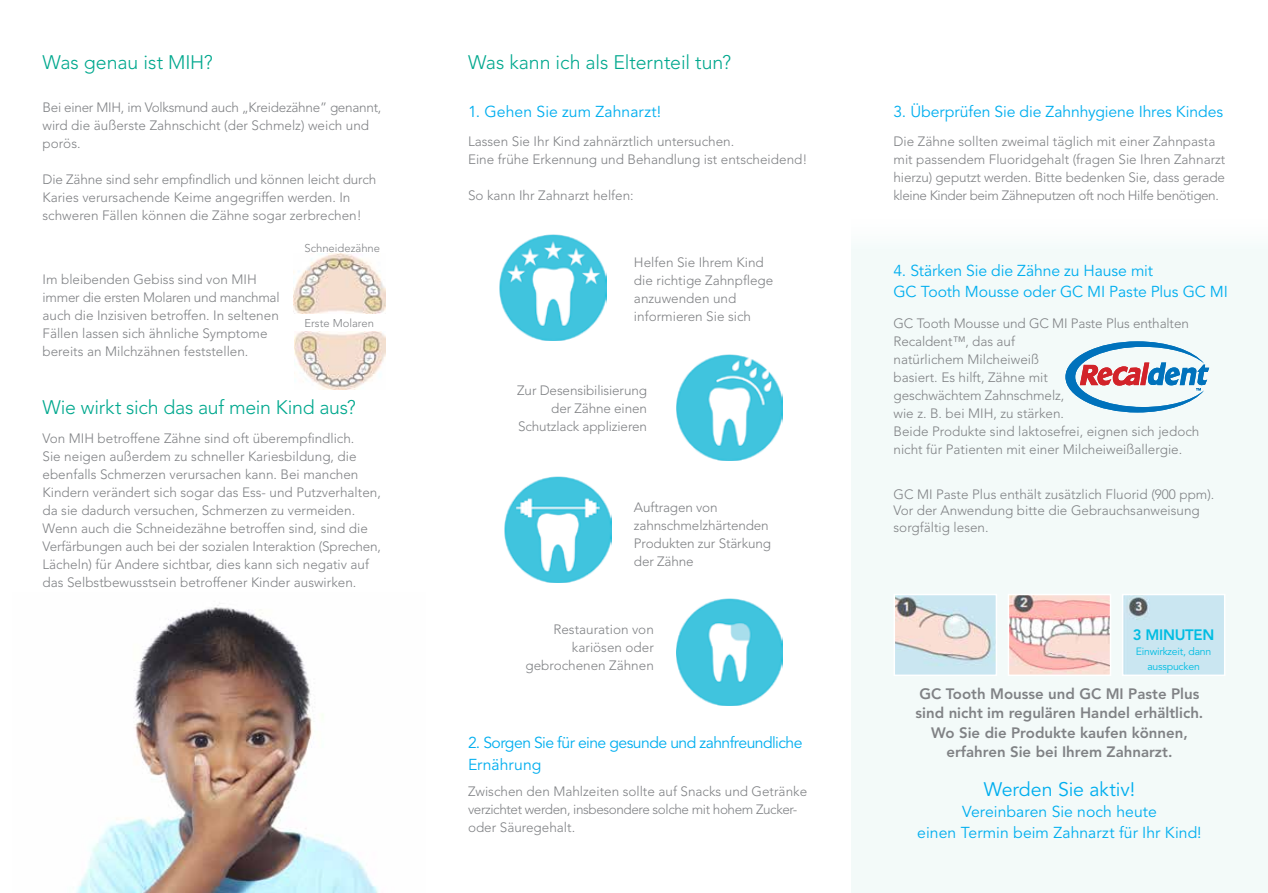
<style>
.page{position:relative;width:1268px;height:893px;background:#fff}
.page>*{position:absolute;margin:0;border:0;box-sizing:border-box;transform-origin:0 0}
.t1{font:300 19.5px "Avenir";letter-spacing:-.005em;color:#00a88e}
.t2{font:19.5px "Avenir";letter-spacing:-.005em;color:#00aeef}
.t3{font:15.75px/21px "Avenir";letter-spacing:-.005em;color:#00aeef}
.t4{font:15.75px/22.5px "Avenir";letter-spacing:-.035em;color:#00aeef}
.t5{font:800 15px/19.5px "Avenir";color:#808285;text-align:center}
.t6{font:800 15px "Avenir";letter-spacing:-.02em;color:#00bde2}
.t7{font:300 13.5px/18px "Avenir";color:#808285}
.t8{font:300 11.25px "Avenir";color:#808285}
.t9{font:10.5px/15px "Avenir";letter-spacing:-.02em;color:#00bde2;text-align:center}
</style>
<div class="page">
<div style="left:850px;top:206px;width:417px;height:687px;background:#f3faf9"></div>
<div style="left:1124px;top:597px;width:98px;height:76px;background:#cae6f1"></div>
<div style="left:1121px;top:594px;width:104px;height:82px;border:2px solid #fff"></div>
<img style="left:1010px;top:597px;width:98px;height:76px">
<div style="left:1007px;top:594px;width:104px;height:82px;border:2px solid #fff"></div>
<img style="left:896px;top:597px;width:97px;height:76px">
<div style="left:893px;top:594px;width:103px;height:82px;border:2px solid #fff"></div>
<img style="left:500px;top:234px;width:106px;height:107px">
<img style="left:293px;top:253px;width:92px;height:60px">
<img style="left:294px;top:331px;width:91px;height:59px">
<img style="left:676px;top:355px;width:106px;height:106px">
<img style="left:505px;top:476px;width:106px;height:107px">
<img style="left:676px;top:598px;width:106px;height:107px">
<img style="left:76px;top:605px;width:302px;height:288px">
<svg style="left:1065px;top:341px;width:143px;height:71px"></svg>
<h1 class="t1" style="left:43px;top:51px;width:172px">Was genau ist MIH?</h1>
<h1 class="t1" style="left:468px;top:51px;width:264px">Was kann ich als Elternteil tun?</h1>
<p class="t3" style="left:468px;top:102px;width:195px">1. Gehen Sie zum Zahnarzt!</p>
<p class="t7" style="left:43px;top:99px;width:340px">Bei einer MIH, im Volksmund auch „Kreidezähne” genannt, wird die äußerste Zahnschicht (der Schmelz) weich und porös.</p>
<p class="t7" style="left:43px;top:171px;width:335px">Die Zähne sind sehr empfindlich und können leicht durch<br>Karies verursachende Keime angegriffen werden. In schweren Fällen können die Zähne sogar zerbrechen!</p>
<p class="t7" style="left:468px;top:133px;width:341px">Lassen Sie Ihr Kind zahnärztlich untersuchen.<br>Eine frühe Erkennung und Behandlung ist entscheidend!</p>
<p class="t7" style="left:468px;top:187px;width:167px">So kann Ihr Zahnarzt helfen:</p>
<p class="t7" style="left:43px;top:271px;width:238px">Im bleibenden Gebiss sind von MIH immer die ersten Molaren und manchmal auch die Inzisiven betroffen. In seltenen Fällen lassen sich ähnliche Symptome bereits an Milchzähnen feststellen.</p>
<p class="t8" style="left:304px;top:241px;width:77px">Schneidezähne</p>
<p class="t8" style="left:304px;top:316px;width:71px">Erste Molaren</p>
<h1 class="t1" style="left:43px;top:396px;width:315px">Wie wirkt sich das auf mein Kind aus?</h1>
<p class="t7" style="left:43px;top:430px;width:340px">Von MIH betroffene Zähne sind oft überempfindlich.<br>Sie neigen außerdem zu schneller Kariesbildung, die ebenfalls Schmerzen verursachen kann. Bei manchen Kindern verändert sich sogar das Ess- und Putzverhalten, da sie dadurch versuchen, Schmerzen zu vermeiden.<br>Wenn auch die Schneidezähne betroffen sind, sind die Verfärbungen auch bei der sozialen Interaktion (Sprechen, Lächeln) für Andere sichtbar, dies kann sich negativ auf das Selbstbewusstsein betroffener Kinder auswirken.</p>
<p class="t7" style="left:634px;top:253px;width:141px">Helfen Sie Ihrem Kind die richtige Zahnpflege anzuwenden und informieren Sie sich</p>
<p class="t7" style="left:517px;top:382px;width:131px;text-align:right">Zur Desensibilisierung der Zähne einen<br>Schutzlack applizieren</p>
<p class="t7" style="left:634px;top:498px;width:138px">Auftragen von zahnschmelzhärtenden<br>Produkten zur Stärkung der Zähne</p>
<p class="t7" style="left:525px;top:620px;width:130px;text-align:right">Restauration von kariösen oder gebrochenen Zähnen</p>
<p class="t4" style="left:468px;top:731px;width:336px">2. Sorgen Sie für eine gesunde und zahnfreundliche<br>Ernährung</p>
<p class="t7" style="left:468px;top:782px;width:340px">Zwischen den Mahlzeiten sollte auf Snacks und Getränke verzichtet werden, insbesondere solche mit hohem Zucker&shy;oder Säuregehalt.</p>
<p class="t3" style="left:893px;top:102px;width:331px">3. Überprüfen Sie die Zahnhygiene Ihres Kindes</p>
<p class="t7" style="left:893px;top:133px;width:333px">Die Zähne sollten zweimal täglich mit einer Zahnpasta mit passendem Fluoridgehalt (fragen Sie Ihren Zahnarzt hierzu) geputzt werden. Bitte bedenken Sie, dass gerade kleine Kinder beim Zähneputzen oft noch Hilfe benötigen.</p>
<p class="t3" style="left:893px;top:261px;width:336px">4. Stärken Sie die Zähne zu Hause mit<br>GC Tooth Mousse oder GC MI Paste Plus GC MI</p>
<p class="t7" style="left:893px;top:314px;width:307px">GC Tooth Mousse und GC MI Paste Plus enthalten Recaldent™, das auf<br>natürlichem Milcheiweiß<br>basiert. Es hilft, Zähne mit<br>geschwächtem Zahnschmelz,<br>wie z. B. bei MIH, zu stärken.<br>Beide Produkte sind laktosefrei, eignen sich jedoch nicht für Patienten mit einer Milcheiweißallergie.</p>
<p class="t7" style="left:893px;top:486px;width:322px;line-height:16.5px">GC MI Paste Plus enthält zusätzlich Fluorid (900 ppm).<br>Vor der Anwendung bitte die Gebrauchsanweisung sorgfältig lesen.</p>
<p class="t6" style="left:1132px;top:626px;width:83px">3 MINUTEN</p>
<p class="t9" style="left:1135px;top:644px;width:77px">Einwirkzeit, dann ausspucken</p>
<p class="t5" style="left:915px;top:684px;width:289px">GC Tooth Mousse und GC MI Paste Plus sind nicht im regulären Handel erhältlich.<br>Wo Sie die Produkte kaufen können, erfahren Sie bei Ihrem Zahnarzt.</p>
<h1 class="t2" style="left:983px;top:778px;width:153px">Werden Sie aktiv!</h1>
<p class="t3" style="left:917px;top:802px;width:286px;text-align:center">Vereinbaren Sie noch heute<br>einen Termin beim Zahnarzt für Ihr Kind!</p>
</div>
